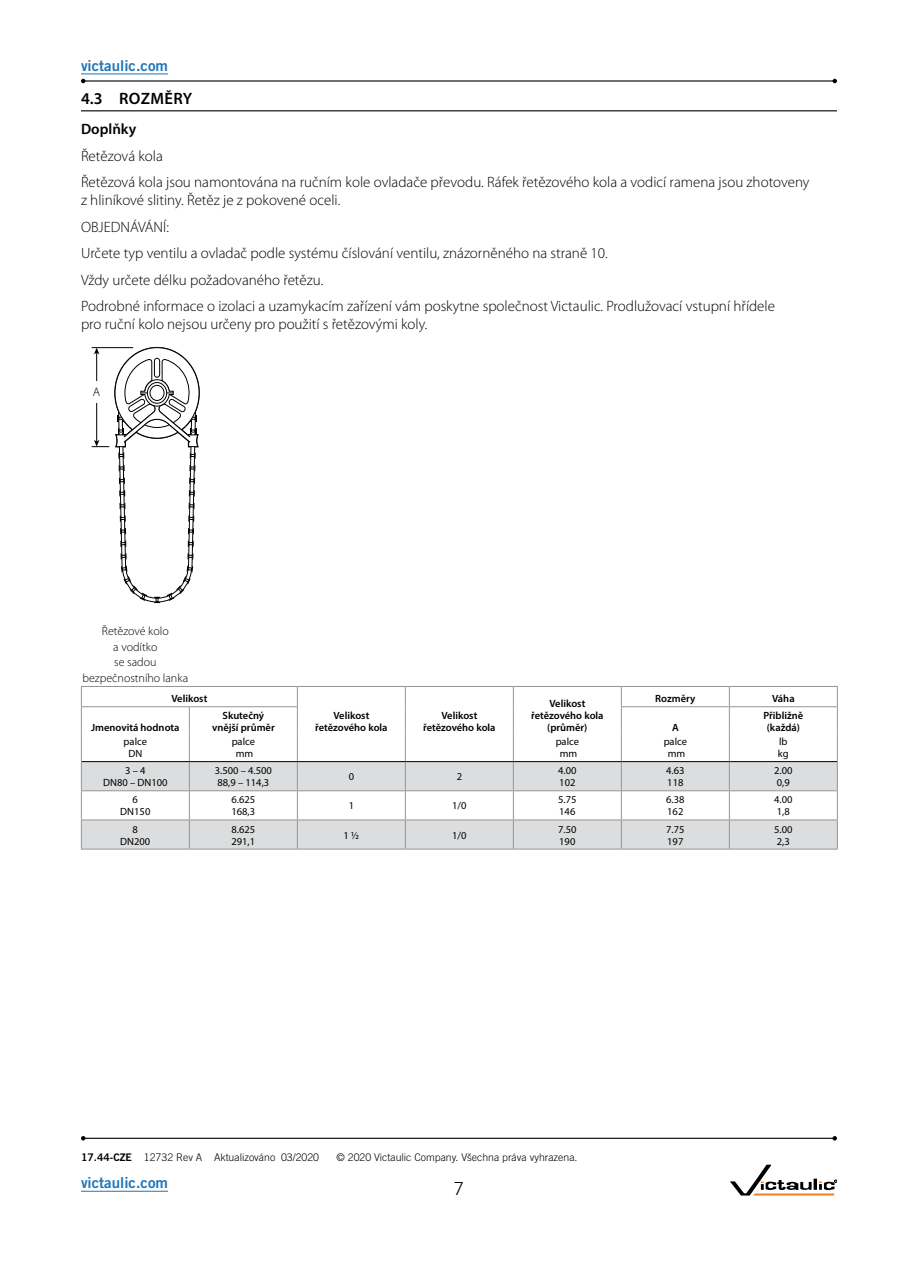
<style>
.page{position:relative;width:918px;height:1263px;background:#fff}
.page>*{position:absolute;margin:0;border:0;box-sizing:border-box;transform-origin:0 0}
.t1{font:300 18px "Trade Gothic LT Std";color:#000}
.t2{font:600 16.5px "Myriad Pro";letter-spacing:.02em;color:#000}
.t3{font:300 15px/26.5px "Myriad Pro";color:#000}
.t4{font:15px "Trade Gothic LT Std Bd 2";color:#1c75bc}
.t5{font:600 15px "Myriad Pro";color:#000}
.t6{font:300 12.6px "Myriad Pro";color:#000}
.t7{font:300 12px/15.8px "Myriad Pro";color:#000;text-align:center}
.t8{font:10.5px/12px "Myriad Pro";color:#000}
.t9{font:600 10.5px/12px "Myriad Pro";color:#000;text-align:center}
.t10{font:300 10.5px "Trade Gothic LT Std";color:#000}
.s1{font-family:"Trade Gothic LT Std Bd 2";font-weight:400}
</style>
<div class="page">
<hr style="left:81px;top:1191px;width:87px;height:1px;background:#1c75bc">
<hr style="left:81px;top:110px;width:756px;height:1px;background:#000">
<svg style="left:92px;top:346px;width:108px;height:257px"></svg>
<svg style="left:82px;top:762px;width:755px;height:87px;fill:#dcddde"></svg>
<hr style="left:81px;top:849px;width:108px;height:1px;background:#939598">
<hr style="left:189px;top:849px;width:108px;height:1px;background:#939598">
<hr style="left:297px;top:849px;width:108px;height:1px;background:#939598">
<hr style="left:405px;top:849px;width:108px;height:1px;background:#939598">
<hr style="left:513px;top:849px;width:108px;height:1px;background:#939598">
<hr style="left:621px;top:849px;width:108px;height:1px;background:#939598">
<hr style="left:729px;top:849px;width:109px;height:1px;background:#939598">
<hr style="left:82px;top:761px;width:107px;height:1px;background:#000">
<hr style="left:189px;top:761px;width:108px;height:1px;background:#000">
<hr style="left:513px;top:761px;width:108px;height:1px;background:#000">
<hr style="left:621px;top:761px;width:108px;height:1px;background:#000">
<hr style="left:729px;top:761px;width:108px;height:1px;background:#000">
<hr style="left:621px;top:686px;width:108px;height:1px;background:#939598">
<hr style="left:729px;top:686px;width:109px;height:1px;background:#939598">
<hr style="left:621px;top:706px;width:108px;height:1px;background:#939598">
<hr style="left:729px;top:706px;width:109px;height:1px;background:#939598">
<hr style="left:81px;top:790px;width:108px;height:1px;background:#939598">
<hr style="left:189px;top:790px;width:108px;height:1px;background:#939598">
<hr style="left:297px;top:790px;width:108px;height:1px;background:#939598">
<hr style="left:405px;top:790px;width:108px;height:1px;background:#939598">
<hr style="left:513px;top:790px;width:108px;height:1px;background:#939598">
<hr style="left:621px;top:790px;width:108px;height:1px;background:#939598">
<hr style="left:729px;top:790px;width:109px;height:1px;background:#939598">
<hr style="left:81px;top:819px;width:108px;height:1px;background:#939598">
<hr style="left:189px;top:819px;width:108px;height:1px;background:#939598">
<svg style="left:189px;top:707px;width:1px;height:142px"></svg>
<hr style="left:297px;top:819px;width:108px;height:1px;background:#939598">
<hr style="left:405px;top:819px;width:108px;height:1px;background:#939598">
<hr style="left:513px;top:819px;width:108px;height:1px;background:#939598">
<hr style="left:621px;top:819px;width:108px;height:1px;background:#939598">
<hr style="left:729px;top:819px;width:109px;height:1px;background:#939598">
<svg style="left:837px;top:687px;width:1px;height:162px"></svg>
<hr style="left:513px;top:686px;width:108px;height:1px;background:#939598">
<hr style="left:81px;top:686px;width:108px;height:1px;background:#939598">
<svg style="left:81px;top:687px;width:1px;height:162px"></svg>
<hr style="left:189px;top:686px;width:108px;height:1px;background:#939598">
<hr style="left:81px;top:706px;width:108px;height:1px;background:#939598">
<hr style="left:189px;top:706px;width:109px;height:1px;background:#939598">
<hr style="left:405px;top:686px;width:108px;height:1px;background:#939598">
<svg style="left:513px;top:687px;width:1px;height:162px"></svg>
<hr style="left:405px;top:761px;width:108px;height:1px;background:#000">
<hr style="left:297px;top:761px;width:108px;height:1px;background:#000">
<hr style="left:297px;top:686px;width:108px;height:1px;background:#939598">
<svg style="left:297px;top:687px;width:1px;height:162px"></svg>
<svg style="left:405px;top:687px;width:1px;height:162px"></svg>
<svg style="left:621px;top:687px;width:1px;height:162px"></svg>
<svg style="left:729px;top:687px;width:1px;height:162px"></svg>
<hr style="left:83px;top:80px;width:752px;height:2px;background:#000">
<svg style="left:81px;top:79px;width:5px;height:4px"></svg>
<svg style="left:832px;top:79px;width:5px;height:4px"></svg>
<hr style="left:81px;top:74px;width:87px;height:1px;background:#1c75bc">
<hr style="left:83px;top:1138px;width:752px;height:1px;background:#000">
<svg style="left:81px;top:1136px;width:5px;height:4px"></svg>
<svg style="left:832px;top:1136px;width:5px;height:4px"></svg>
<svg style="left:730px;top:1165px;width:107px;height:30px"></svg>
<p class="t4" style="left:81px;top:56px;width:89px">victaulic.com</p>
<p class="t2" style="left:81px;top:87px;width:113px">4.3 ROZMĚRY</p>
<p class="t5" style="left:81px;top:120px;width:57px">Doplňky</p>
<p class="t3" style="left:81px;top:143px;width:730px">Řetězová kola<br>Řetězová kola jsou namontována na ručním kole ovladače převodu. Ráfek řetězového kola a vodicí ramena jsou zhotoveny</p>
<p class="t3" style="left:81px;top:187px;width:696px">z hliníkové slitiny. Řetěz je z pokovené oceli.<br>OBJEDNÁVÁNÍ:<br>Určete typ ventilu a ovladač podle systému číslování ventilu, znázorněného na straně 10.<br>Vždy určete délku požadovaného řetězu.<br>Podrobné informace o izolaci a uzamykacím zařízení vám poskytne společnost Victaulic. Prodlužovací vstupní hřídele</p>
<p class="t3" style="left:81px;top:311px;width:348px">pro ruční kolo nejsou určeny pro použití s řetězovými koly.</p>
<p class="t6" style="left:93px;top:385px;width:9px">A</p>
<p class="t7" style="left:83px;top:623px;width:107px">Řetězové kolo<br>a vodítko<br>se sadou bezpečnostního lanka</p>
<p class="t9" style="left:171px;top:693px;width:37px">Velikost</p>
<p class="t9" style="left:91px;top:721px;width:90px">Jmenovitá hodnota</p>
<p class="t9" style="left:212px;top:709px;width:64px">Skutečný vnější průměr</p>
<p class="t9" style="left:315px;top:709px;width:74px">Velikost řetězového kola</p>
<p class="t9" style="left:423px;top:709px;width:74px">Velikost řetězového kola</p>
<p class="t9" style="left:531px;top:697px;width:74px">Velikost řetězového kola (průměr)</p>
<p class="t9" style="left:655px;top:693px;width:42px">Rozměry</p>
<p class="t9" style="left:772px;top:693px;width:24px">Váha</p>
<p class="t9" style="left:763px;top:709px;width:41px">Přibližně (každá)</p>
<p class="t9" style="left:672px;top:721px;width:8px">A</p>
<p class="t8" style="left:124px;top:736px;width:25px;text-align:center">palce<br>DN</p>
<p class="t8" style="left:232px;top:736px;width:25px;text-align:center">palce mm</p>
<p class="t8" style="left:556px;top:736px;width:25px;text-align:center">palce mm</p>
<p class="t8" style="left:664px;top:736px;width:25px;text-align:center">palce mm</p>
<p class="t8" style="left:778px;top:736px;width:12px">lb kg</p>
<p class="t8" style="left:103px;top:765px;width:66px;text-align:center">3 – 4<br>DN80 – DN100</p>
<p class="t8" style="left:215px;top:765px;width:59px">3.500 – 4.500<br>88,9 – 114,3</p>
<p class="t8" style="left:349px;top:771px;width:7px">0</p>
<p class="t8" style="left:457px;top:771px;width:7px">2</p>
<p class="t8" style="left:558px;top:765px;width:20px">4.00<br>102</p>
<p class="t8" style="left:666px;top:765px;width:20px">4.63<br>118</p>
<p class="t8" style="left:774px;top:765px;width:20px">2.00<br>0,9</p>
<p class="t8" style="left:120px;top:794px;width:32px;text-align:center">6<br>DN150</p>
<p class="t8" style="left:232px;top:794px;width:25px">6.625<br>168,3</p>
<p class="t8" style="left:349px;top:800px;width:7px">1</p>
<p class="t8" style="left:452px;top:800px;width:16px">1/0</p>
<p class="t8" style="left:558px;top:794px;width:20px">5.75<br>146</p>
<p class="t8" style="left:666px;top:794px;width:20px">6.38<br>162</p>
<p class="t8" style="left:774px;top:794px;width:20px">4.00<br>1,8</p>
<p class="t8" style="left:120px;top:823px;width:32px;text-align:center">8<br>DN200</p>
<p class="t8" style="left:231px;top:823px;width:25px">8.625<br>291,1</p>
<p class="t8" style="left:344px;top:829px;width:17px">1 1/2</p>
<p class="t8" style="left:452px;top:829px;width:16px">1/0</p>
<p class="t8" style="left:558px;top:823px;width:20px">7.50<br>190</p>
<p class="t8" style="left:666px;top:823px;width:20px">7.75<br>197</p>
<p class="t8" style="left:774px;top:823px;width:20px">5.00<br>2,3</p>
<p class="t10" style="left:81px;top:1151px;width:240px"><span class="s1">17.44-CZE</span> 12732 Rev A Aktualizováno 03/2020</p>
<p class="t10" style="left:337px;top:1151px;width:242px">© 2020 Victaulic Company. Všechna práva vyhrazena.</p>
<p class="t4" style="left:81px;top:1173px;width:89px">victaulic.com</p>
<p class="t1" style="left:454px;top:1178px;width:12px">7</p>
</div>
